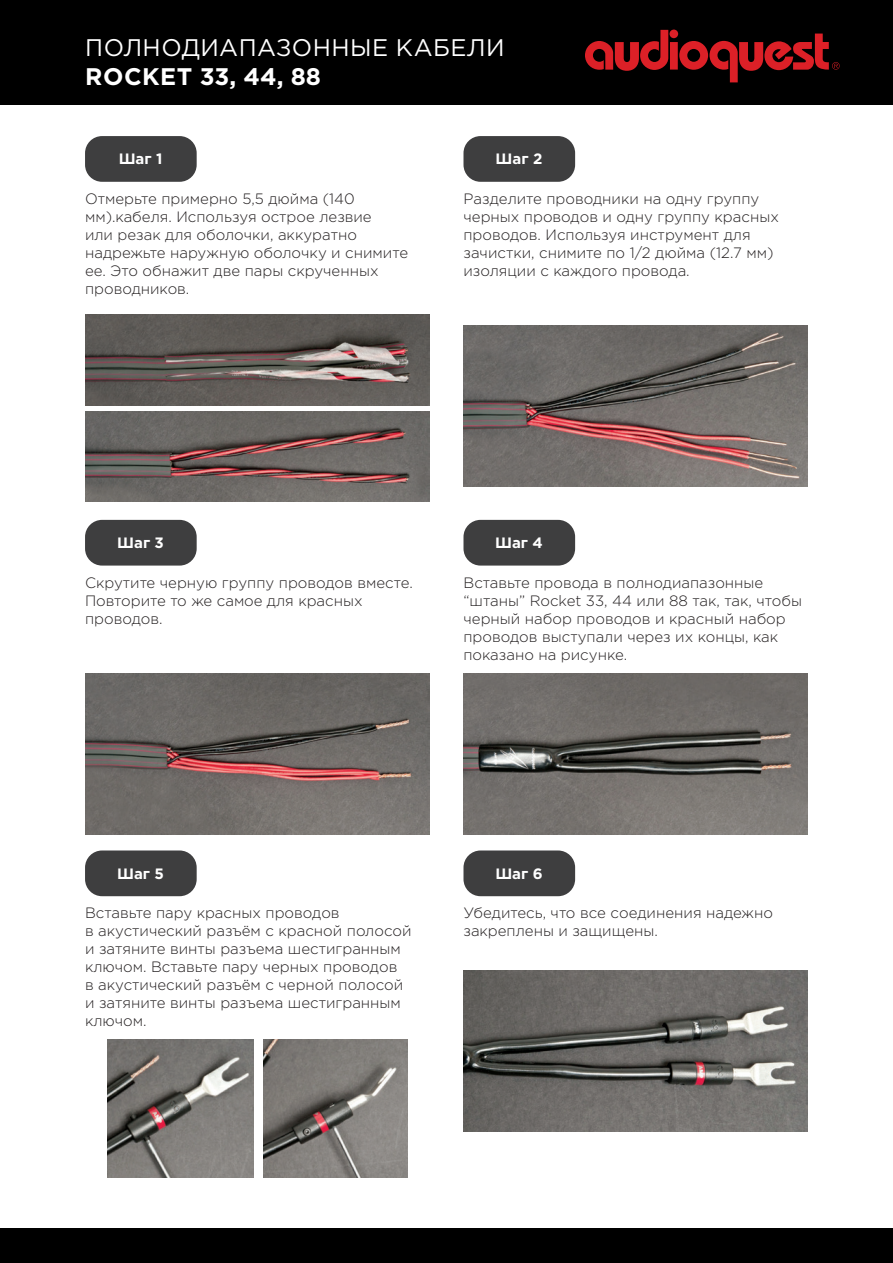
<style>
.page{position:relative;width:893px;height:1263px;background:#fff}
.page>*{position:absolute;margin:0;border:0;box-sizing:border-box;transform-origin:0 0}
.t1{font:24px "Gotham Pro";letter-spacing:.02em;color:#fff}
.t2{font:700 24px "Gotham Pro";letter-spacing:.02em;color:#fff}
.t3{font:300 15px/18px "Gotham Pro";color:#231f20}
.t4{font:700 15px "Gotham Pro";color:#fff}
</style>
<div class="page">
<div style="left:1px;top:0;width:892px;height:104px;background:#000"></div>
<div style="left:1px;top:1229px;width:892px;height:34px;background:#000"></div>
<div style="left:670px;top:42px;width:8px;height:28px;background:#dc2027"></div>
<div style="left:669px;top:30px;width:9px;height:8px;background:#dc2027;border-radius:50%"></div>
<svg style="left:585px;top:30px;width:83px;height:41px"></svg>
<svg style="left:679px;top:34px;width:161px;height:48px"></svg>
<div style="left:85px;top:136px;width:112px;height:46px;background:#3e3e3f;border-radius:17px"></div>
<div style="left:463px;top:136px;width:112px;height:46px;background:#3e3e3f;border-radius:17px"></div>
<div style="left:85px;top:520px;width:112px;height:46px;background:#3e3e3f;border-radius:17px"></div>
<div style="left:85px;top:850px;width:112px;height:46px;background:#3e3e3f;border-radius:17px"></div>
<div style="left:463px;top:520px;width:112px;height:46px;background:#3e3e3f;border-radius:17px"></div>
<div style="left:463px;top:850px;width:112px;height:46px;background:#3e3e3f;border-radius:17px"></div>
<img style="left:85px;top:315px;width:344px;height:90px">
<img style="left:85px;top:411px;width:344px;height:91px">
<img style="left:463px;top:325px;width:345px;height:161px">
<img style="left:85px;top:673px;width:344px;height:161px">
<img style="left:463px;top:673px;width:345px;height:161px">
<img style="left:107px;top:1040px;width:147px;height:138px">
<img style="left:264px;top:1040px;width:143px;height:138px">
<img style="left:463px;top:970px;width:345px;height:161px">
<h1 class="t1" style="left:85px;top:35px;width:421px">ПОЛНОДИАПАЗОННЫЕ КАБЕЛИ</h1>
<h1 class="t2" style="left:85px;top:63px;width:237px">ROCKET 33, 44, 88</h1>
<p class="t4" style="left:119px;top:150px;width:45px">Шаг 1</p>
<p class="t4" style="left:496px;top:150px;width:48px">Шаг 2</p>
<p class="t3" style="left:85px;top:190px;width:325px">Отмерьте примерно 5,5 дюйма (140 мм).кабеля. Используя острое лезвие<br>или резак для оболочки, аккуратно надрежьте наружную оболочку и снимите ее. Это обнажит две пары скрученных проводников.</p>
<p class="t3" style="left:463px;top:190px;width:317px">Разделите проводники на одну группу черных проводов и одну группу красных проводов. Используя инструмент для зачистки, снимите по 1/2 дюйма (12.7 мм) изоляции с каждого провода.</p>
<p class="t4" style="left:117px;top:534px;width:48px">Шаг 3</p>
<p class="t3" style="left:85px;top:573px;width:329px">Скрутите черную группу проводов вместе.<br>Повторите то же самое для красных проводов.</p>
<p class="t4" style="left:495px;top:534px;width:49px">Шаг 4</p>
<p class="t3" style="left:463px;top:573px;width:340px">Вставьте провода в полнодиапазонные “штаны” Rocket 33, 44 или 88 так, так, чтобы черный набор проводов и красный набор проводов выступали через их концы, как показано на рисунке.</p>
<p class="t4" style="left:117px;top:865px;width:48px">Шаг 5</p>
<p class="t3" style="left:85px;top:904px;width:328px">Вставьте пару красных проводов<br>в акустический разъём с красной полосой и затяните винты разъема шестигранным ключом. Вставьте пару черных проводов<br>в акустический разъём с черной полосой и затяните винты разъема шестигранным ключом.</p>
<p class="t4" style="left:495px;top:865px;width:49px">Шаг 6</p>
<p class="t3" style="left:463px;top:904px;width:311px">Убедитесь, что все соединения надежно закреплены и защищены.</p>
</div>
